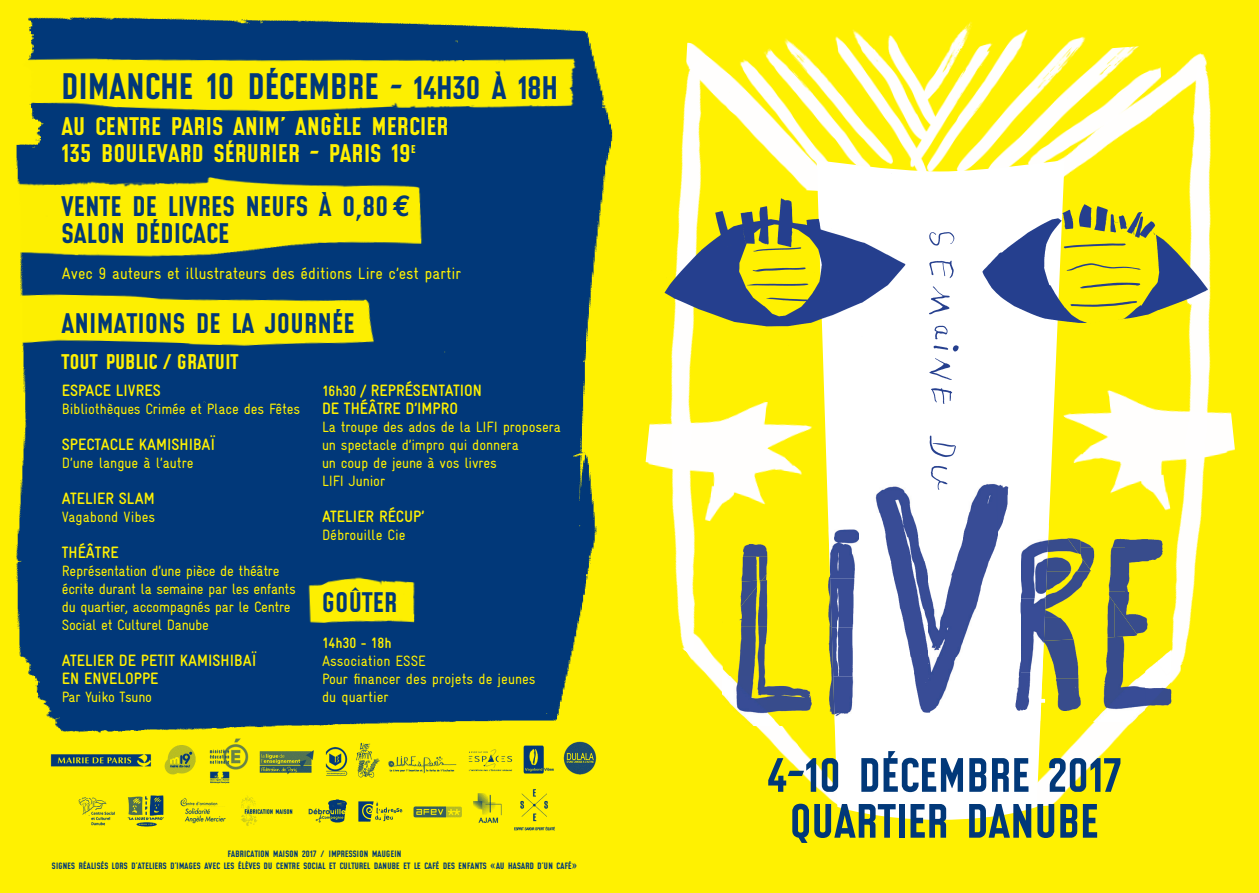
<style>
.page{position:relative;width:1259px;height:893px;background:#fff101}
.page>*{position:absolute;margin:0;border:0;box-sizing:border-box;transform-origin:0 0}
.t1{font:51px/45.9px "ORDINAIRE";letter-spacing:.01em;color:#013879;text-align:center}
.t2{font:39px "ORDINAIRE";letter-spacing:.01em;color:#013879}
.t3{font:30px/27px "ORDINAIRE";letter-spacing:.02em;color:#013879}
.t4{font:27px/27px "ORDINAIRE";letter-spacing:.02em;color:#fff101}
.t5{font:22.5px "ORDINAIRE";letter-spacing:.02em;color:#fff101}
.t6{font:700 16.5px/18px "Gravur Condensed";color:#fff101}
.t7{font:16.5px "Gravur Condensed";color:#fff101}
.t8{font:15px/18px "Gravur Condensed";letter-spacing:-.01em;color:#fff101}
.t9{font:700 15px "Gravur Condensed";color:#fff101}
.t10{font:9.75px "ORDINAIRE";letter-spacing:.02em;color:#013879}
.s1{font-size:34.5px}
.s2{font-family:"Euro Mono";font-weight:700}
.s3{font-size:15px}
</style>
<div class="page">
<img style="left:50px;top:750px;width:547px;height:34px">
<img style="left:78px;top:789px;width:477px;height:42px">
<img style="left:850px;top:22px;width:157px;height:138px">
<img style="left:959px;top:46px;width:48px;height:114px">
<img style="left:693px;top:661px;width:123px;height:126px">
<img style="left:1007px;top:29px;width:199px;height:131px">
<img style="left:675px;top:540px;width:43px;height:121px">
<img style="left:671px;top:363px;width:20px;height:27px">
<img style="left:1172px;top:529px;width:28px;height:112px">
<img style="left:1189px;top:347px;width:22px;height:31px">
<img style="left:1035px;top:59px;width:176px;height:288px">
<img style="left:1064px;top:634px;width:123px;height:160px">
<img style="left:681px;top:36px;width:169px;height:134px">
<svg style="left:816px;top:160px;width:248px;height:660px;background:#fffde4"></svg>
<img style="left:664px;top:170px;width:295px;height:193px">
<img style="left:981px;top:202px;width:230px;height:129px">
<img style="left:860px;top:465px;width:137px;height:96px">
<img style="left:997px;top:465px;width:23px;height:265px">
<img style="left:864px;top:561px;width:133px;height:145px">
<div style="left:860px;top:706px;width:137px;height:24px;background:#fff"></div>
<img style="left:919px;top:227px;width:45px;height:272px">
<img style="left:730px;top:241px;width:427px;height:70px">
<img style="left:1045px;top:378px;width:190px;height:151px">
<img style="left:645px;top:390px;width:184px;height:150px">
<img style="left:816px;top:529px;width:12px;height:26px">
<img style="left:816px;top:555px;width:12px;height:22px">
<img style="left:723px;top:626px;width:110px;height:99px">
<img style="left:762px;top:583px;width:5px;height:43px">
<img style="left:767px;top:577px;width:93px;height:50px">
<img style="left:741px;top:557px;width:40px;height:26px">
<img style="left:723px;top:538px;width:72px;height:19px">
<img style="left:723px;top:580px;width:39px;height:49px">
<img style="left:828px;top:529px;width:32px;height:49px">
<img style="left:831px;top:627px;width:29px;height:49px">
<img style="left:833px;top:676px;width:27px;height:49px">
<img style="left:860px;top:529px;width:4px;height:196px">
<img style="left:795px;top:529px;width:21px;height:11px">
<img style="left:723px;top:529px;width:80px;height:9px">
<img style="left:1049px;top:525px;width:31px;height:46px">
<img style="left:1091px;top:634px;width:15px;height:4px">
<img style="left:1045px;top:571px;width:46px;height:67px">
<img style="left:1106px;top:592px;width:42px;height:44px">
<img style="left:1148px;top:525px;width:23px;height:37px">
<img style="left:1080px;top:525px;width:68px;height:67px">
<img style="left:1058px;top:525px;width:22px;height:32px">
<img style="left:1042px;top:679px;width:103px;height:42px">
<img style="left:1145px;top:675px;width:26px;height:46px">
<img style="left:1042px;top:638px;width:50px;height:41px">
<img style="left:1092px;top:636px;width:53px;height:43px">
<img style="left:1138px;top:634px;width:33px;height:41px">
<img style="left:1020px;top:525px;width:29px;height:74px">
<img style="left:1020px;top:599px;width:25px;height:73px">
<img style="left:1020px;top:672px;width:22px;height:49px">
<svg style="left:1040px;top:699px;width:5px;height:3px"></svg>
<img style="left:1012px;top:525px;width:8px;height:196px">
<img style="left:1059px;top:525px;width:39px;height:4px">
<img style="left:16px;top:17px;width:597px;height:733px">
<img style="left:16px;top:165px;width:425px;height:98px">
<img style="left:16px;top:294px;width:363px;height:56px">
<img style="left:16px;top:52px;width:576px;height:67px">
<img style="left:307px;top:571px;width:111px;height:57px">
<img style="left:358px;top:800px;width:47px;height:22px">
<h2 class="t2" style="left:62px;top:64px;width:498px">DIMANCHE 10 DÉCEMBRE <span class="s1">- 14H30 À 18H</span></h2>
<h3 class="t4" style="left:62px;top:112px;width:388px">AU CENTRE PARIS ANIM’ ANGÈLE MERCIER<br>135 BOULEVARD SÉRURIER - PARIS 19<sup>E</sup></h3>
<h3 class="t3" style="left:62px;top:192px;width:350px">VENTE DE LIVRES NEUFS À 0,80<span class="s2">E<br></span>SALON DÉD ICACE</h3>
<p class="t7" style="left:62px;top:264px;width:401px">Avec 9 auteurs et illustrateurs des éditions Lire c’est partir</p>
<h3 class="t3" style="left:62px;top:309px;width:294px">ANIMATIONS DE LA JOURNÉE</h3>
<h3 class="t5" style="left:62px;top:349px;width:178px">TOUT PUBLIC / GRATUIT</h3>
<p class="t6" style="left:62px;top:381px;width:100px">ESPACE LIVRES</p>
<p class="t8" style="left:62px;top:400px;width:240px">Bibliothèques Crimée et Place des Fêtes</p>
<p class="t6" style="left:62px;top:435px;width:47px">SPECTACLE</p>
<p class="t6" style="left:139px;top:435px;width:78px">KAMISHIBAÏ</p>
<p class="t8" style="left:62px;top:454px;width:133px">D’une langue à l’autre</p>
<p class="t6" style="left:62px;top:489px;width:24px">ATELIERSLA</p>
<p class="t6" style="left:144px;top:489px;width:12px">M</p>
<p class="t8" style="left:62px;top:508px;width:95px">Vagabond Vibes</p>
<p class="t6" style="left:62px;top:543px;width:58px">TH ÉÂTRE</p>
<p class="t8" style="left:62px;top:562px;width:235px">Représentation d’une pièce de théâtre écrite durant la semaine par les enfants du quartier, accompagnés par le Centre Social et Culturel Danube</p>
<p class="t6" style="left:62px;top:651px;width:22px">ATELIER</p>
<p class="t6" style="left:119px;top:651px;width:17px">DEPE</p>
<p class="t6" style="left:157px;top:651px;width:101px">TIT KAMISHIBAÏ</p>
<p class="t6" style="left:62px;top:669px;width:81px">EN ENVELOPPE</p>
<p class="t8" style="left:62px;top:688px;width:92px">Par Yuiko Tsuno</p>
<p class="t6" style="left:322px;top:381px;width:67px"><span class="s3">16H30 /</span> REPRÉSE</p>
<p class="t6" style="left:322px;top:381px;width:161px;text-indent:107px">NTATI ON<br>DE THÉÂTRE D’I MPRO</p>
<p class="t8" style="left:322px;top:418px;width:240px">La troupe des ados de la LIFI proposera un spectacle d’impro qui donnera<br>un coup de jeune à vos livres<br>LIFI Junior</p>
<p class="t6" style="left:322px;top:507px;width:24px">ATELIERRÉC</p>
<p class="t6" style="left:404px;top:507px;width:22px">UP’</p>
<p class="t8" style="left:322px;top:526px;width:85px">Débrouille Cie</p>
<h3 class="t3" style="left:322px;top:587px;width:77px">GOÛTER</h3>
<p class="t9" style="left:322px;top:634px;width:71px">14H30 - 18H</p>
<p class="t8" style="left:322px;top:652px;width:215px">Association ESSE<br>Pour financer des projets de jeunes du quartier</p>
<p class="t10" style="left:228px;top:848px;width:175px">FABRICATION MAISON 2017 / IMPRESSION MAUGEIN</p>
<p class="t10" style="left:52px;top:860px;width:69px">SIGNES RÉALISÉS LORS</p>
<p class="t10" style="left:131px;top:860px;width:26px">D’ATELIERS</p>
<p class="t10" style="left:170px;top:860px;width:408px">D’IMAGES AVEC LES ÉLÈVES DU CENTRE SOCIAL ET CULTUREL DANUBE ET LE CAFÉ DES ENFANTS «AU HASARD D’UN CAFÉ»</p>
<h1 class="t1" style="left:767px;top:750px;width:355px">4-10 DÉCEMBRE 2017<br>QUARTIER DANUBE</h1>
</div>
